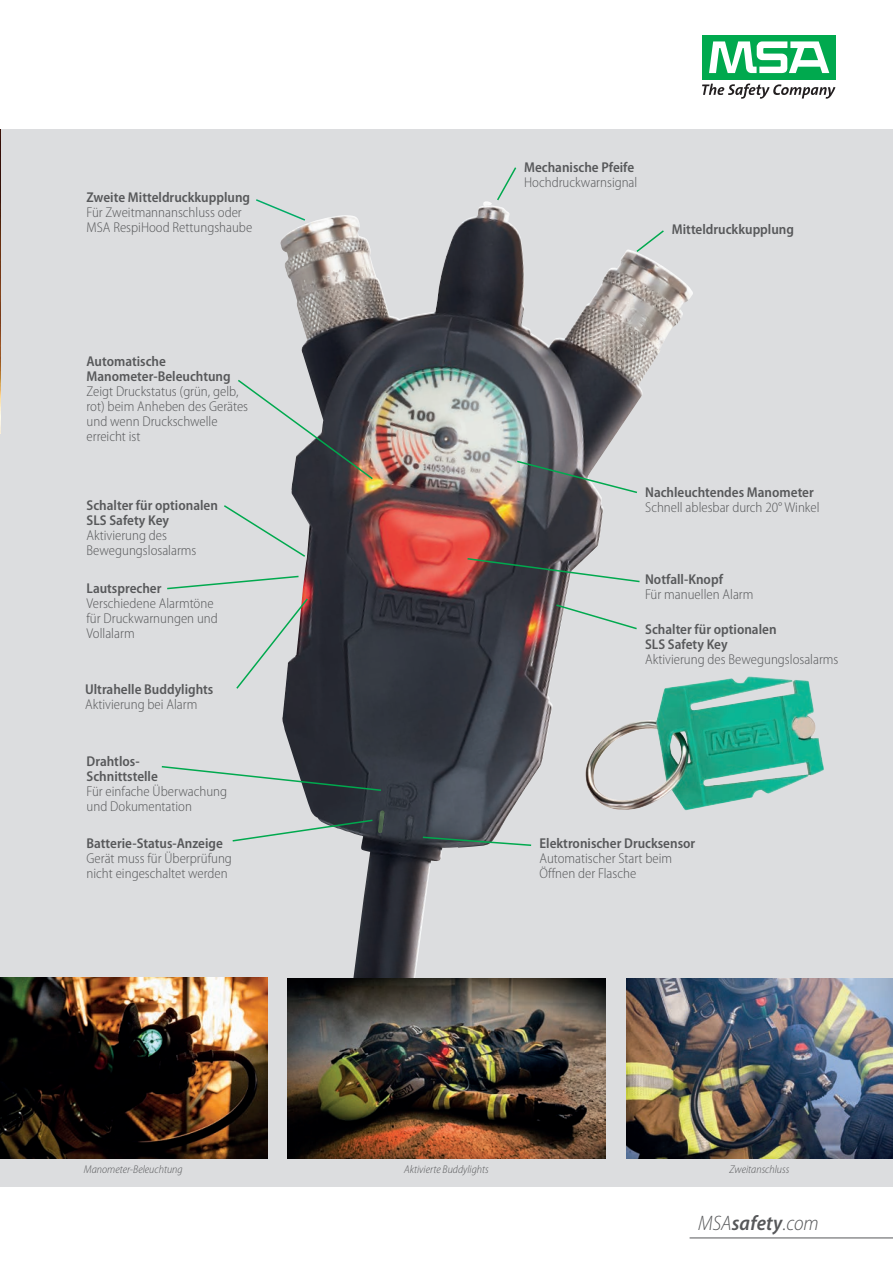
<style>
.page{position:relative;width:893px;height:1263px;background:#fff}
.page>*{position:absolute;margin:0;border:0;box-sizing:border-box;transform-origin:0 0}
.t1{font:italic 300 semi-condensed 21px "Myriad Pro";color:#57585a}
.t2{font:300 semi-condensed 14.25px/15px "Myriad Pro";color:#57585a}
.t3{font:600 semi-condensed 14.25px/15px "Myriad Pro";color:#57585a}
.t4{font:italic 300 semi-condensed 11.25px "Myriad Pro";color:#57585a}
.s1{font-weight:600}
</style>
<div class="page">
<div style="left:0;top:129px;width:893px;height:1057px;background:#dcdddf"></div>
<div style="left:702px;top:35px;width:134px;height:44px;background:#00a94e"></div>
<svg style="left:709px;top:41px;width:120px;height:32px"></svg>
<svg style="left:702px;top:84px;width:133px;height:15px"></svg>
<hr style="left:690px;top:1237px;width:203px;height:1px;background:#57585a">
<img style="left:280px;top:201px;width:413px;height:831px">
<img style="left:0;top:129px;width:1px;height:305px">
<img style="left:378px;top:810px;width:7px;height:23px">
<img style="left:0;top:978px;width:267px;height:181px">
<img style="left:288px;top:978px;width:317px;height:181px">
<img style="left:626px;top:978px;width:267px;height:181px">
<img style="left:585px;top:676px;width:239px;height:134px">
<svg style="left:256px;top:199px;width:51px;height:23px"></svg>
<svg style="left:238px;top:378px;width:136px;height:103px"></svg>
<svg style="left:224px;top:504px;width:83px;height:54px"></svg>
<svg style="left:167px;top:575px;width:133px;height:15px"></svg>
<svg style="left:161px;top:765px;width:222px;height:27px"></svg>
<svg style="left:232px;top:819px;width:142px;height:23px"></svg>
<svg style="left:496px;top:167px;width:22px;height:35px"></svg>
<svg style="left:635px;top:229px;width:30px;height:24px"></svg>
<svg style="left:515px;top:459px;width:124px;height:35px"></svg>
<svg style="left:466px;top:557px;width:175px;height:26px"></svg>
<svg style="left:555px;top:603px;width:83px;height:27px"></svg>
<svg style="left:236px;top:597px;width:73px;height:93px"></svg>
<svg style="left:421px;top:836px;width:112px;height:11px"></svg>
<p class="t3" style="left:87px;top:191px;width:165px">Zweite Mitteldruckkupplung</p>
<p class="t2" style="left:87px;top:206px;width:167px">Für Zweitmannanschluss oder<br>MSA RespiHood Rettungshaube</p>
<p class="t3" style="left:87px;top:355px;width:146px">Automatische<br>Manometer-Beleuchtung</p>
<p class="t2" style="left:87px;top:385px;width:163px">Zeigt Druckstatus (grün, gelb, rot) beim Anheben des Gerätes und wenn Druckschwelle erreicht ist</p>
<p class="t3" style="left:87px;top:499px;width:133px">Schalter für optionalen<br>SLS Safety Key</p>
<p class="t2" style="left:87px;top:529px;width:111px">Aktivierung des<br>Bewegungslosalarms</p>
<p class="t3" style="left:87px;top:582px;width:76px">Lautsprecher</p>
<p class="t2" style="left:87px;top:597px;width:133px">Verschiedene Alarmtöne für Druckwarnungen und<br>Vollalarm</p>
<p class="t3" style="left:85px;top:683px;width:130px">Ultrahelle Buddylights</p>
<p class="t2" style="left:85px;top:698px;width:114px">Aktivierung bei Alarm</p>
<p class="t3" style="left:87px;top:754px;width:73px">Drahtlos-<br>Schnittstelle</p>
<p class="t2" style="left:87px;top:784px;width:142px">Für einfache Überwachung und Dokumentation</p>
<p class="t3" style="left:87px;top:837px;width:138px">Batterie-Status-Anzeige</p>
<p class="t2" style="left:87px;top:852px;width:147px">Gerät muss für Überprüfung nicht eingeschaltet werden</p>
<p class="t3" style="left:524px;top:161px;width:112px">Mechanische Pfeife</p>
<p class="t2" style="left:524px;top:176px;width:115px">Hochdruckwarnsignal</p>
<p class="t3" style="left:672px;top:223px;width:124px">Mitteldruckkupplung</p>
<p class="t3" style="left:645px;top:486px;width:170px">Nachleuchtendes Manometer</p>
<p class="t2" style="left:645px;top:501px;width:176px">Schnell ablesbar durch 20° Winkel</p>
<p class="t3" style="left:645px;top:573px;width:79px">Notfall-Knopf</p>
<p class="t2" style="left:645px;top:588px;width:110px">Für manuellen Alarm</p>
<p class="t3" style="left:645px;top:623px;width:133px">Schalter für optionalen<br>SLS Safety Key</p>
<p class="t2" style="left:645px;top:653px;width:195px">Aktivierung des Bewegungslosalarms</p>
<p class="t3" style="left:540px;top:837px;width:157px">Elektronischer Drucksensor</p>
<p class="t2" style="left:540px;top:852px;width:134px">Automatischer Start beim<br>Öffnen der Flasche</p>
<p class="t4" style="left:84px;top:1165px;width:100px">Manometer-Beleuchtung</p>
<p class="t4" style="left:404px;top:1165px;width:86px">Aktivierte Buddylights</p>
<p class="t4" style="left:729px;top:1165px;width:61px">Zweitanschluss</p>
<h1 class="t1" style="left:698px;top:1215px;width:122px">MSA<span class="s1">safety</span>.com</h1>
</div>
